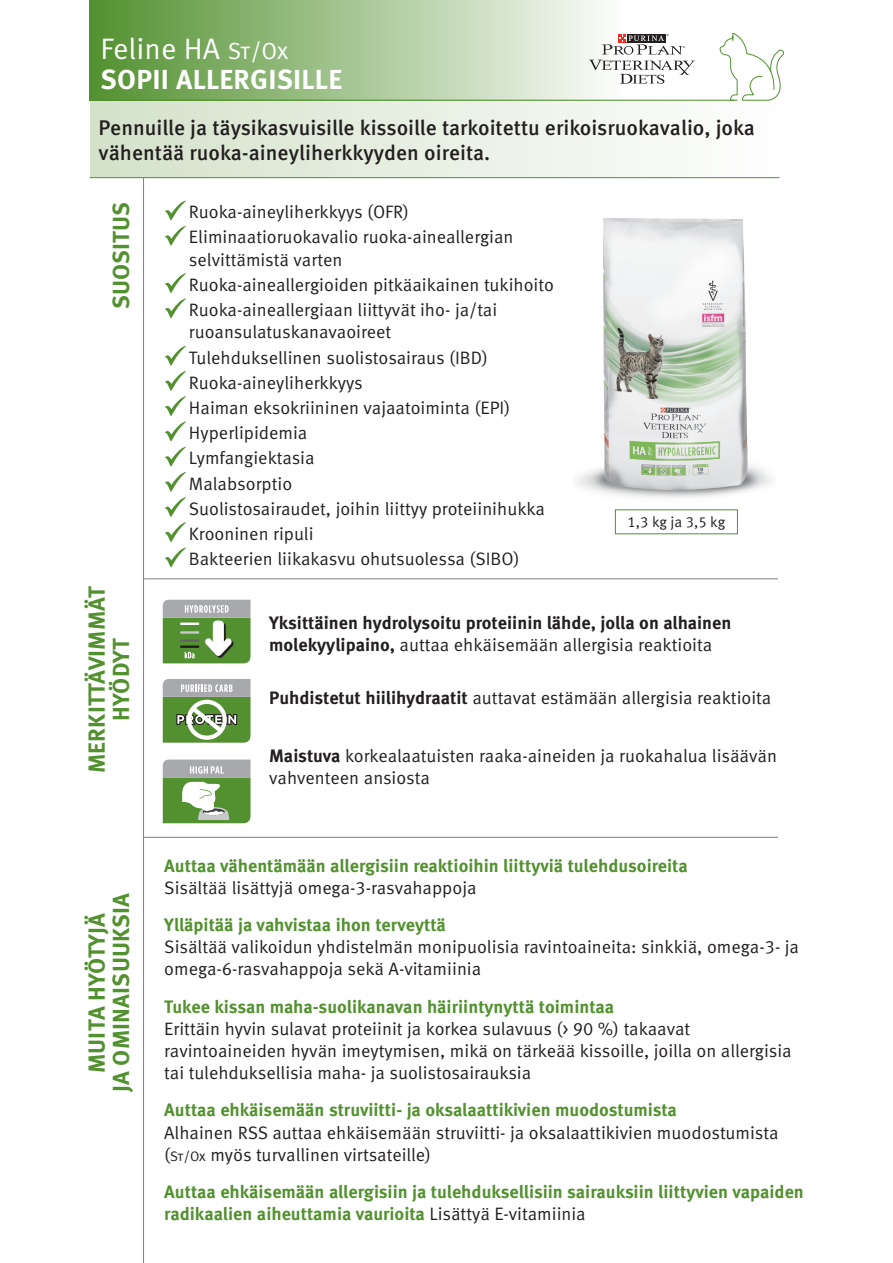
<style>
.page{position:relative;width:893px;height:1263px;background:#fff}
.page>*{position:absolute;margin:0;border:0;box-sizing:border-box;transform-origin:0 0}
.t1{font:29.55px "Meta Pro";color:#fff}
.t2{font:700 27.45px "Meta Pro";letter-spacing:.01em;color:#fff}
.t3{font:700 23.25px/24.3px "Meta Pro";letter-spacing:.01em;color:#539130;text-align:center}
.t4{font:500 21.15px/25.3px "Meta Pro";color:#231f20}
.t5{font:18px/25.2px "Meta Pro";color:#231f20}
.t6{font:700 18px/22.2px "Meta Pro";color:#539130}
.t7{font:700 18px/22.2px "Meta Pro";color:#231f20}
.t8{font:14.85px "Meta Pro";color:#231f20}
.t9{font:2.7px "Gill Sans";color:#231f20}
.s1{font-size:23.25px}
.s2{font-weight:400}
.s3{font-weight:700}
.s4{font-weight:400;color:#231f20}
.s5{font-weight:700;color:#539130}
.s6{font-size:13.8px}
</style>
<div class="page">
<svg style="left:163px;top:600px;width:88px;height:63px;background:#80a46e"></svg>
<svg style="left:163px;top:679px;width:88px;height:64px;background:#86a775"></svg>
<img style="left:576px;top:218px;width:195px;height:280px">
<div style="left:90px;top:100px;width:689px;height:78px;background:linear-gradient(to right,#d4e2c9,#fefefe)"></div>
<hr style="left:143px;top:178px;width:1px;height:1085px;background:#808285">
<svg style="left:163px;top:759px;width:88px;height:64px;background:#8dad7d"></svg>
<div style="left:90px;top:0;width:533px;height:101px;background:linear-gradient(to right,#52902f,#fdfdfd)"></div>
<svg style="left:165px;top:201px;width:21px;height:19px"></svg>
<svg style="left:165px;top:226px;width:21px;height:20px"></svg>
<svg style="left:165px;top:273px;width:21px;height:45px"></svg>
<svg style="left:165px;top:346px;width:21px;height:95px"></svg>
<svg style="left:165px;top:447px;width:21px;height:19px"></svg>
<svg style="left:165px;top:472px;width:21px;height:95px"></svg>
<svg style="left:719px;top:32px;width:65px;height:69px"></svg>
<div style="left:627px;top:34px;width:39px;height:8px;background:#231f20"></div>
<svg style="left:589px;top:35px;width:106px;height:49px"></svg>
<hr style="left:143px;top:837px;width:635px;height:1px;background:#808285">
<hr style="left:143px;top:578px;width:635px;height:1px;background:#808285">
<hr style="left:90px;top:100px;width:644px;height:1px;background:#539130">
<hr style="left:90px;top:177px;width:689px;height:1px;background:#539130">
<p class="t1" style="left:100px;top:30px;width:189px">Feline HA <span class="s1">St/Ox</span></p>
<p class="t2" style="left:101px;top:58px;width:243px">SOPII ALLERGISILLE</p>
<p class="t9" style="left:667px;top:34px;width:4px">®</p>
<p class="t9" style="left:683px;top:46px;width:4px">®</p>
<p class="t4" style="left:99px;top:115px;width:658px">Pennuille ja täysikasvuisille kissoille tarkoitettu erikoisruokavalio, joka vähentää ruoka-aineyliherkkyyden oireita.</p>
<p class="t5" style="left:189px;top:200px;width:326px">Ruoka-aineyliherkkyys (OFR)<br>Eliminaatioruokavalio ruoka-aineallergian</p>
<p class="t5" style="left:189px;top:247px;width:367px">selvittämistä varten<br>Ruoka-aineallergioiden pitkäaikainen tukihoito<br>Ruoka-aineallergiaan liittyvät iho- ja/tai</p>
<p class="t5" style="left:189px;top:320px;width:358px">ruoansulatuskanavaoireet<br>Tulehduksellinen suolistosairaus (IBD)<br>Ruoka-aineyliherkkyys<br>Haiman eksokriininen vajaatoiminta (EPI)<br>Hyperlipidemia<br>Lymfangiektasia<br>Malabsorptio<br>Suolistosairaudet, joihin liittyy proteiinihukka<br>Krooninen ripuli<br>Bakteerien liikakasvu ohutsuolessa (SIBO)</p>
<p class="t3" style="left:107px;top:309px;width:109px;rotate:-90deg">SUOSITUS</p>
<p class="t8" style="left:627px;top:513px;width:99px">1,3 kg ja 3,5 kg</p>
<p class="t3" style="left:83px;top:773px;width:189px;rotate:-90deg">MERKITTÄVIMMÄT<br>HYÖDYT</p>
<p class="t3" style="left:83px;top:1092px;width:200px;rotate:-90deg">MUITA HYÖTYJÄ<br>JA OMINAISUUKSIA</p>
<p class="t7" style="left:269px;top:611px;width:464px">Yksittäinen hydrolysoitu proteiinin lähde, jolla on alhainen molekyylipaino, <span class="s2">auttaa ehkäisemään allergisia reaktioita</span></p>
<p class="t5" style="left:269px;top:685px;width:504px"><span class="s3">Puhdistetut hiilihydraatit</span> auttavat estämään allergisia reaktioita</p>
<p class="t5" style="left:269px;top:745px;width:509px;line-height:22.2px"><span class="s3">Maistuva</span> korkealaatuisten raaka-aineiden ja ruokahalua lisäävän vahventeen ansiosta</p>
<p class="t6" style="left:164px;top:853px;width:525px">Auttaa vähentämään allergisiin reaktioihin liittyviä tulehdusoireita<br><span class="s4">Sisältää lisättyjä omega-3-rasvahappoja</span></p>
<p class="t5" style="left:164px;top:914px;width:636px;line-height:22.2px"><span class="s5">Ylläpitää ja vahvistaa ihon terveyttä<br></span>Sisältää valikoidun yhdistelmän monipuolisia ravintoaineita: sinkkiä, omega-3- ja omega-6-rasvahappoja sekä A-vitamiinia</p>
<p class="t5" style="left:164px;top:996px;width:629px;line-height:22.2px"><span class="s5">Tukee kissan maha-suolikanavan häiriintynyttä toimintaa<br></span>Erittäin hyvin sulavat proteiinit ja korkea sulavuus (&gt; 90 %) takaavat ravintoaineiden hyvän imeytymisen, mikä on tärkeää kissoille, joilla on allergisia tai tulehduksellisia maha- ja suolistosairauksia</p>
<p class="t5" style="left:164px;top:1099px;width:616px;line-height:22.2px"><span class="s5">Auttaa ehkäisemään struviitti- ja oksalaattikivien muodostumista<br></span>Alhainen RSS auttaa ehkäisemään struviitti- ja oksalaattikivien muodostumista (<span class="s6">St/Ox</span> myös turvallinen virtsateille)</p>
<p class="t6" style="left:164px;top:1179px;width:641px">Auttaa ehkäisemään allergisiin ja tulehduksellisiin sairauksiin liittyvien vapaiden radikaalien aiheuttamia vaurioita <span class="s4">Lisättyä E-vitamiinia</span></p>
</div>
